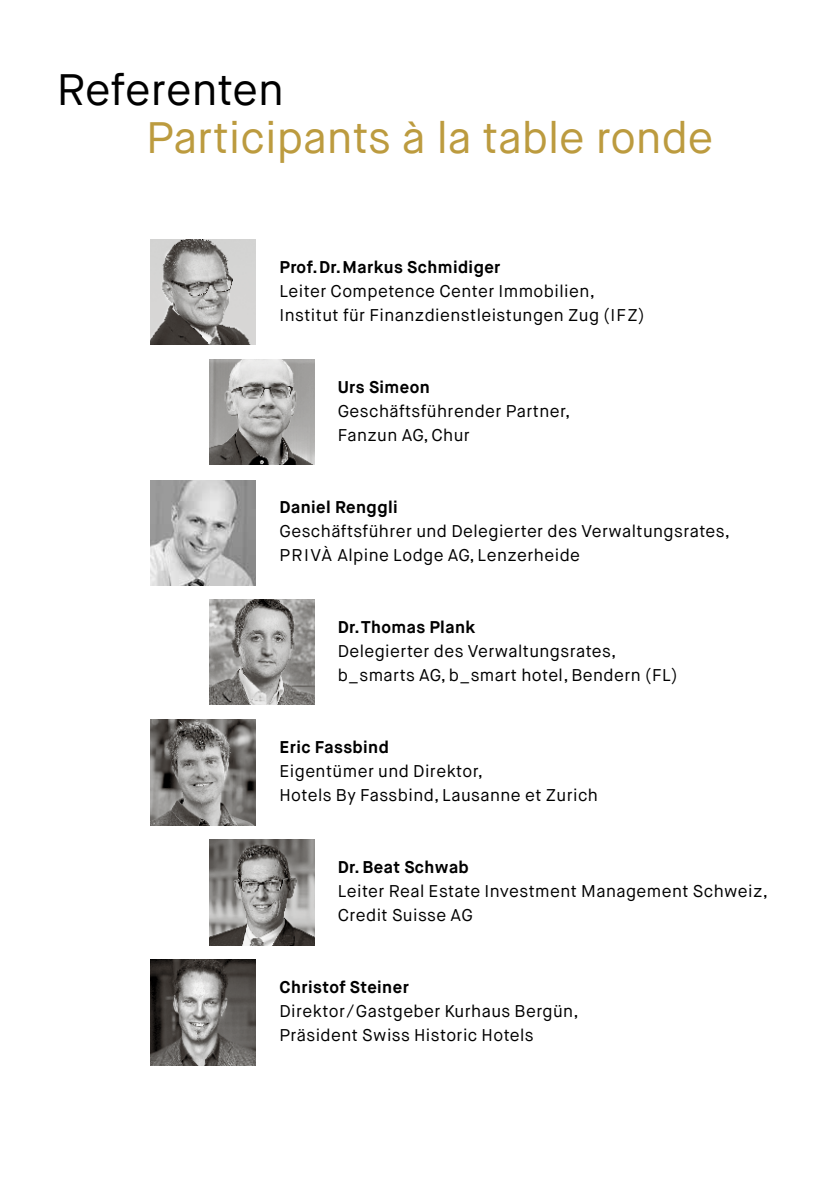
<style>
.page{position:relative;width:840px;height:1191px;background:#fff}
.page>*{position:absolute;margin:0;border:0;box-sizing:border-box;transform-origin:0 0}
.t1{font:44px "Maison Neue";color:#bc9b3f}
.t2{font:44px "Maison Neue";color:#000}
.t3{font:17px/24px "Maison Neue";letter-spacing:.025em;color:#000}
.t4{font:700 17px "Maison Neue";letter-spacing:.025em;color:#000}
</style>
<div class="page">
<img style="left:150px;top:240px;width:105px;height:105px">
<img style="left:209px;top:600px;width:106px;height:105px">
<img style="left:150px;top:960px;width:105px;height:105px">
<img style="left:209px;top:360px;width:106px;height:105px">
<img style="left:150px;top:720px;width:105px;height:105px">
<img style="left:150px;top:480px;width:105px;height:105px">
<img style="left:209px;top:840px;width:106px;height:105px">
<h1 class="t2" style="left:57px;top:62px;width:228px">Referenten</h1>
<h1 class="t1" style="left:146px;top:110px;width:568px">Participants à la table ronde</h1>
<p class="t4" style="left:279px;top:256px;width:222px">Prof.Dr.Markus Schmidiger</p>
<p class="t3" style="left:279px;top:279px;width:366px">Leiter Competence Center Immobilien,<br>Institut für Finanzdienstleistungen Zug (IFZ)</p>
<p class="t4" style="left:337px;top:376px;width:94px">Urs Simeon</p>
<p class="t3" style="left:337px;top:399px;width:234px">Geschäftsführender Partner,<br>Fanzun AG, Chur</p>
<p class="t4" style="left:279px;top:496px;width:120px">Daniel Renggli</p>
<p class="t3" style="left:279px;top:519px;width:452px">Geschäftsführer und Delegierter des Verwaltungsrates,<br>PRIVÀ Alpine Lodge AG, Lenzerheide</p>
<p class="t4" style="left:337px;top:616px;width:139px">Dr.Thomas Plank</p>
<p class="t3" style="left:337px;top:639px;width:341px">Delegierter des Verwaltungsrates, b_smarts AG, b_smart hotel, Bendern (FL)</p>
<p class="t4" style="left:279px;top:736px;width:111px">Eric Fassbind</p>
<p class="t3" style="left:279px;top:759px;width:320px">Eigentümer und Direktor,<br>Hotels By Fassbind, Lausanne et Zurich</p>
<p class="t4" style="left:337px;top:856px;width:132px">Dr. Beat Schwab</p>
<p class="t3" style="left:337px;top:879px;width:431px">Leiter Real Estate Investment Management Schweiz,<br>Credit Suisse AG</p>
<p class="t4" style="left:279px;top:976px;width:131px">Christof Steiner</p>
<p class="t3" style="left:279px;top:999px;width:301px">Direktor/Gastgeber Kurhaus Bergün,<br>Präsident Swiss Historic Hotels</p>
</div>
